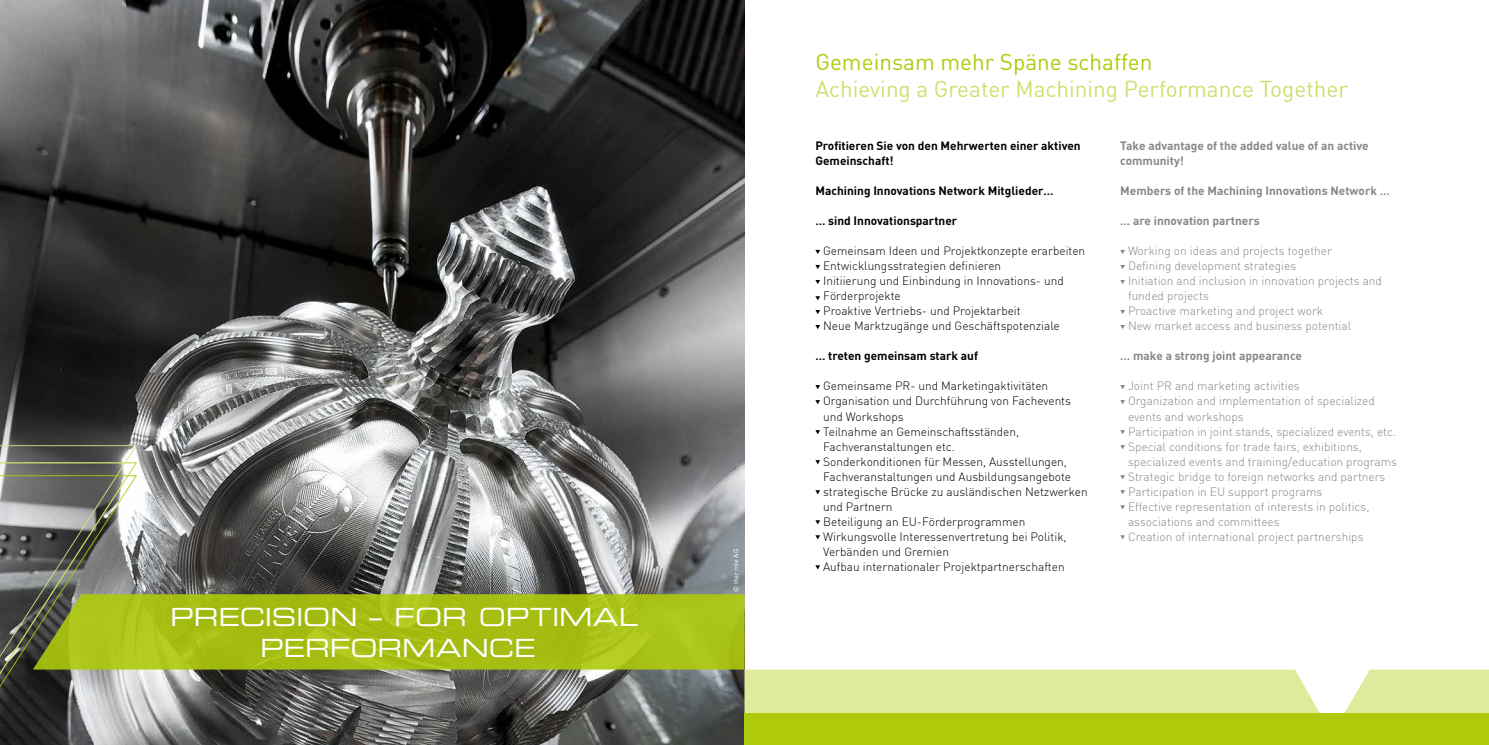
<style>
.page{position:relative;width:1489px;height:745px;background:#fff}
.page>*{position:absolute;margin:0;border:0;box-sizing:border-box;transform-origin:0 0}
.t1{font:25px/31.2px "Eurostile Extended Two";letter-spacing:-.005em;color:#fff;text-align:center}
.t2{font:22.5px "DIN";color:#cfdf6d}
.t3{font:22.5px "DIN";color:#afca0b}
.t4{font:300 11.88px/15px "DIN";color:#000}
.t5{font:300 11.88px/15px "DIN";color:#878787}
.t6{font:700 11.88px/15px "DIN";color:#000}
.t7{font:700 11.88px/15px "DIN";color:#878787}
.t8{font:6.88px "DIN";color:#fff}
</style>
<div class="page">
<img style="left:0;top:0;width:744px;height:744px">
<svg style="left:744px;top:669px;width:744px;height:44px;fill:#dfea9d"></svg>
<div style="left:744px;top:713px;width:744px;height:31px;background:#afca0b"></div>
<svg style="left:815px;top:250px;width:5px;height:4px"></svg>
<svg style="left:815px;top:265px;width:5px;height:4px"></svg>
<svg style="left:815px;top:280px;width:5px;height:4px"></svg>
<svg style="left:815px;top:296px;width:5px;height:4px"></svg>
<svg style="left:815px;top:310px;width:5px;height:4px"></svg>
<svg style="left:815px;top:325px;width:5px;height:4px"></svg>
<svg style="left:815px;top:385px;width:5px;height:4px"></svg>
<svg style="left:815px;top:400px;width:5px;height:4px"></svg>
<svg style="left:815px;top:430px;width:5px;height:4px"></svg>
<svg style="left:815px;top:460px;width:5px;height:4px"></svg>
<svg style="left:815px;top:490px;width:5px;height:4px"></svg>
<svg style="left:815px;top:520px;width:5px;height:4px"></svg>
<svg style="left:815px;top:535px;width:5px;height:4px"></svg>
<svg style="left:815px;top:565px;width:5px;height:4px"></svg>
<svg style="left:1120px;top:385px;width:4px;height:4px"></svg>
<svg style="left:1120px;top:400px;width:4px;height:4px"></svg>
<svg style="left:1120px;top:430px;width:4px;height:4px"></svg>
<svg style="left:1120px;top:445px;width:4px;height:4px"></svg>
<svg style="left:1120px;top:475px;width:4px;height:4px"></svg>
<svg style="left:1120px;top:490px;width:4px;height:4px"></svg>
<svg style="left:1120px;top:505px;width:4px;height:4px"></svg>
<svg style="left:1120px;top:535px;width:4px;height:4px"></svg>
<svg style="left:0;top:444px;width:138px;height:300px"></svg>
<svg style="left:33px;top:594px;width:711px;height:75px;fill:#a6be14"></svg>
<h1 class="t1" style="left:170px;top:600px;width:469px">PRECISION – FOR OPTIMAL<br>PERFORMANCE</h1>
<p class="t8" style="left:731px;top:591px;width:44px;rotate:-90deg">© Her mle AG</p>
<h2 class="t3" style="left:815px;top:48px;width:338px">Gemeinsam mehr Späne schaffen</h2>
<h2 class="t2" style="left:815px;top:75px;width:534px">Achieving a Greater Machining Performance Together</h2>
<p class="t6" style="left:815px;top:138px;width:267px">Profitieren Sie von den Mehrwerten einer aktiven<br>Gemeinschaft!</p>
<p class="t6" style="left:815px;top:183px;width:240px">Machining Innovations Network Mitglieder…</p>
<p class="t6" style="left:815px;top:213px;width:143px">… sind Innovationspartner</p>
<p class="t4" style="left:823px;top:243px;width:263px">Gemeinsam Ideen und Projektkonzepte erarbeiten Entwicklungsstrategien definieren<br>Initiierung und Einbindung in Innovations- und Förderprojekte<br>Proaktive Vertriebs- und Projektarbeit<br>Neue Marktzugänge und Geschäftspotenziale</p>
<p class="t6" style="left:815px;top:348px;width:164px">… treten gemeinsam stark auf</p>
<p class="t4" style="left:823px;top:378px;width:266px">Gemeinsame PR- und Marketingaktivitäten Organisation und Durchführung von Fachevents und Workshops<br>Teilnahme an Gemeinschaftsständen, Fachveranstaltungen etc.<br>Sonderkonditionen für Messen, Ausstellungen, Fachveranstaltungen und Ausbildungsangebote strategische Brücke zu ausländischen Netzwerken und Partnern<br>Beteiligung an EU-Förderprogrammen Wirkungsvolle Interessenvertretung bei Politik, Verbänden und Gremien<br>Aufbau internationaler Projektpartnerschaften</p>
<p class="t7" style="left:1120px;top:138px;width:250px">Take advantage of the added value of an active community!</p>
<p class="t7" style="left:1120px;top:183px;width:271px">Members of the Machining Innovations Network …</p>
<p class="t7" style="left:1120px;top:213px;width:141px">… are innovation partners</p>
<p class="t5" style="left:1127px;top:243px;width:255px">Working on ideas and projects together<br>Defining development strategies<br>Initiation and inclusion in innovation projects and funded projects<br>Proactive marketing and project work<br>New market access and business potential</p>
<p class="t7" style="left:1120px;top:348px;width:183px">… make a strong joint appearance</p>
<p class="t5" style="left:1127px;top:378px;width:270px">Joint PR and marketing activities<br>Organization and implementation of specialized events and workshops<br>Participation in joint stands, specialized events, etc.<br>Special conditions for trade fairs, exhibitions, specialized events and training/education programs Strategic bridge to foreign networks and partners Participation in EU support programs<br>Effective representation of interests in politics, associations and committees<br>Creation of international project partnerships</p>
</div>
